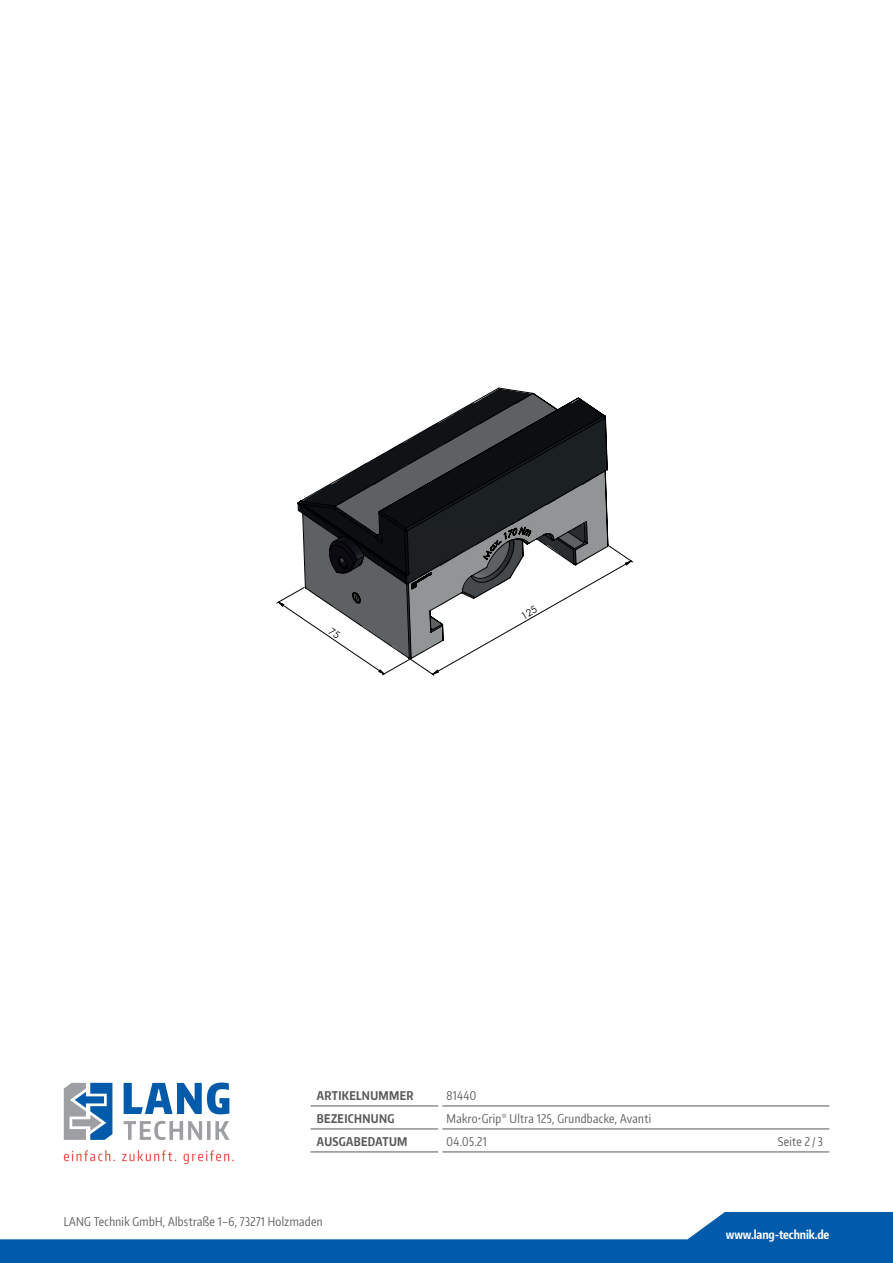
<style>
.page{position:relative;width:893px;height:1263px;background:#fff}
.page>*{position:absolute;margin:0;border:0;box-sizing:border-box;transform-origin:0 0}
.t1{font:12px "Encode Sans Compressed";letter-spacing:.03em;color:#57585a}
.t2{font:700 12px "Encode Sans Compressed";letter-spacing:.03em;color:#57585a}
.t3{font:700 12px "Encode Sans Compressed";letter-spacing:-.01em;color:#fff}
</style>
<div class="page">
<svg style="left:0;top:1212px;width:893px;height:51px;fill:#015aaa"></svg>
<svg style="left:124px;top:1082px;width:105px;height:32px"></svg>
<svg style="left:124px;top:1121px;width:105px;height:19px"></svg>
<svg style="left:64px;top:1083px;width:48px;height:57px"></svg>
<svg style="left:64px;top:1150px;width:170px;height:14px"></svg>
<hr style="left:311px;top:1106px;width:127px;height:1px;background:#57585a">
<hr style="left:442px;top:1106px;width:387px;height:1px;background:#57585a">
<hr style="left:311px;top:1129px;width:127px;height:1px;background:#57585a">
<hr style="left:442px;top:1129px;width:387px;height:1px;background:#57585a">
<hr style="left:311px;top:1152px;width:127px;height:1px;background:#57585a">
<hr style="left:442px;top:1152px;width:387px;height:1px;background:#57585a">
<svg style="left:297px;top:387px;width:311px;height:158px"></svg>
<svg style="left:276px;top:545px;width:357px;height:131px"></svg>
<p class="t2" style="left:317px;top:1087px;width:98px">ARTIKELNUMMER</p>
<p class="t1" style="left:447px;top:1087px;width:31px">81440</p>
<p class="t2" style="left:317px;top:1110px;width:79px">BEZEICHNUNG</p>
<p class="t1" style="left:447px;top:1110px;width:206px">Makro•Grip<sup>®</sup> Ultra 125, Grundbacke, Avanti</p>
<p class="t2" style="left:317px;top:1133px;width:92px">AUSGABEDATUM</p>
<p class="t1" style="left:447px;top:1133px;width:42px">04.05.21</p>
<p class="t1" style="left:778px;top:1133px;width:47px">Seite 2 / 3</p>
<p class="t1" style="left:64px;top:1213px;width:260px">LANG Technik GmbH, Albstraße 1–6, 73271 Holzmaden</p>
<p class="t3" style="left:726px;top:1227px;width:105px">www.lang-technik.de</p>
</div>
